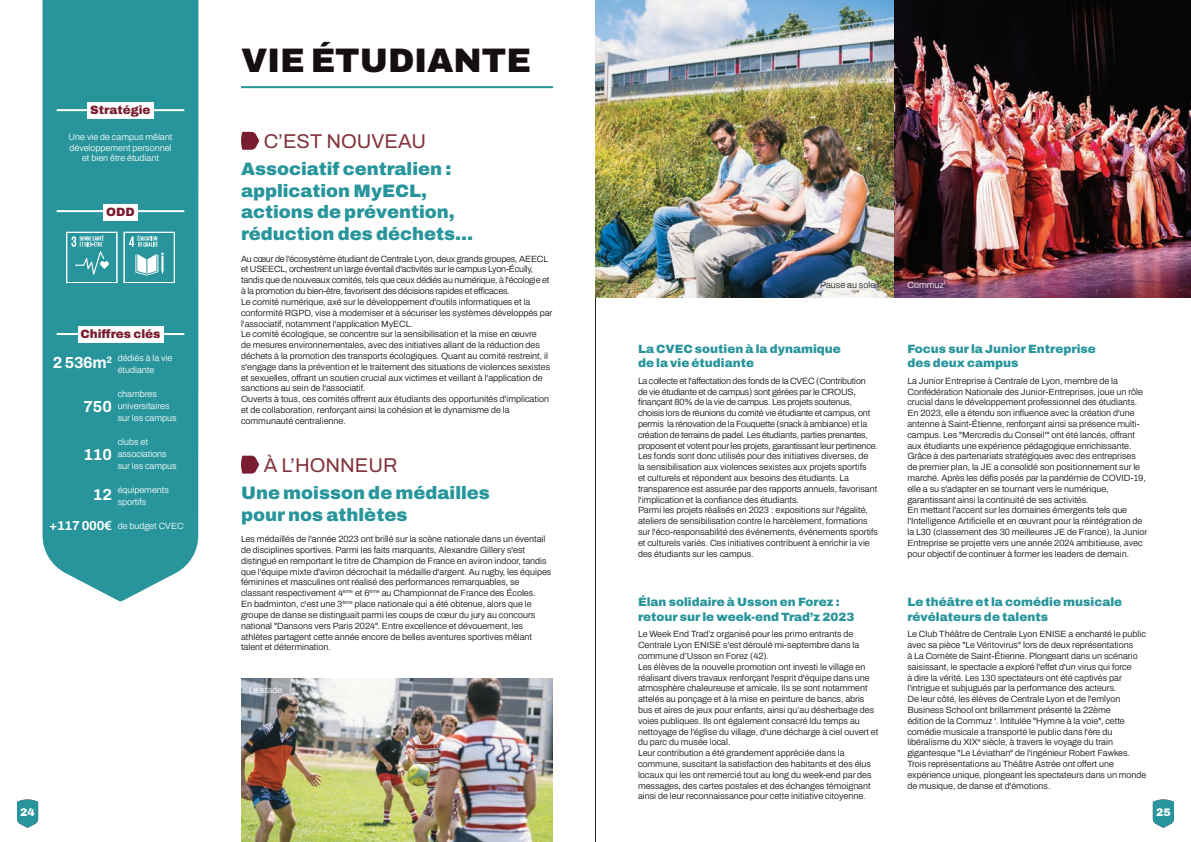
<style>
.page{position:relative;width:1191px;height:842px;background:#fff}
.page>*{position:absolute;margin:0;border:0;box-sizing:border-box;transform-origin:0 0}
.t1{font:600 34px "Archivo";color:#160f11}
.t2{font:600 20px "Archivo";color:#84343d}
.t3{font:600 18px/21.6px "Archivo";color:#27959b}
.t4{font:600 16px "Archivo";color:#fff}
.t5{font:600 13px "Archivo";letter-spacing:-.02em;color:#fff}
.t6{font:600 12px/14.4px "Archivo";color:#27959b}
.t7{font:600 12px "Archivo";color:#791e31}
.t8{font:600 11px "Archivo";color:#fff}
.t9{font:600 9px/10.8px "Archivo";color:#160f11}
.t10{font:600 9px/12px "Archivo";color:#fff}
.t11{font:600 9px "Archivo";color:#231f20}
</style>
<div class="page">
<hr style="left:595px;top:0;width:1px;height:842px;background:#231f20">
<svg style="left:1152px;top:799px;width:22px;height:29px"></svg>
<svg style="left:17px;top:799px;width:21px;height:29px"></svg>
<hr style="left:241px;top:86px;width:312px;height:2px;background:#27959b">
<div style="left:43px;top:0;width:155px;height:601px;background:#27959b"></div>
<img style="left:241px;top:679px;width:312px;height:163px">
<img style="left:595px;top:0;width:299px;height:298px">
<img style="left:894px;top:0;width:297px;height:298px">
<svg style="left:241px;top:456px;width:18px;height:18px"></svg>
<svg style="left:241px;top:132px;width:18px;height:18px"></svg>
<hr style="left:57px;top:333px;width:127px;height:2px;background:#fff">
<div style="left:78px;top:326px;width:85px;height:16px;background:#fff"></div>
<hr style="left:57px;top:109px;width:127px;height:2px;background:#fff">
<div style="left:87px;top:102px;width:67px;height:16px;background:#fff"></div>
<hr style="left:57px;top:210px;width:127px;height:2px;background:#fff">
<div style="left:103px;top:204px;width:35px;height:16px;background:#fff"></div>
<div style="left:124px;top:232px;width:51px;height:51px;border:1px solid #fff"></div>
<svg style="left:135px;top:253px;width:28px;height:22px"></svg>
<svg style="left:129px;top:236px;width:29px;height:11px"></svg>
<div style="left:66px;top:232px;width:51px;height:51px;border:1px solid #fff"></div>
<svg style="left:71px;top:236px;width:38px;height:39px"></svg>
<h3 class="t7" style="left:90px;top:101px;width:62px">Stratégie</h3>
<p class="t10" style="left:69px;top:131px;width:105px;line-height:10.8px;text-align:center">Une vie de campus mêlant développement personnel et bien être étudiant</p>
<h3 class="t7" style="left:106px;top:203px;width:30px">ODD</h3>
<h3 class="t7" style="left:80px;top:325px;width:82px">Chiffres clés</h3>
<p class="t10" style="left:118px;top:352px;width:56px">dédiés à la vie étudiante</p>
<p class="t10" style="left:118px;top:388px;width:60px">chambres universitaires sur les campus</p>
<p class="t10" style="left:118px;top:436px;width:60px">clubs et associations sur les campus</p>
<p class="t10" style="left:118px;top:484px;width:53px">équipements sportifs</p>
<p class="t10" style="left:118px;top:520px;width:68px">de budget CVEC</p>
<h3 class="t4" style="left:53px;top:351px;width:61px">2 536m<sup>2</sup></h3>
<h3 class="t4" style="left:83px;top:395px;width:30px">750</h3>
<h3 class="t4" style="left:83px;top:443px;width:30px">110</h3>
<h3 class="t4" style="left:93px;top:483px;width:21px">12</h3>
<h3 class="t5" style="left:49px;top:516px;width:64px">+117 000€</h3>
<h1 class="t1" style="left:241px;top:35px;width:291px">VIE ÉTUDIANTE</h1>
<h2 class="t2" style="left:264px;top:126px;width:164px">C’EST NOUVEAU</h2>
<h3 class="t3" style="left:241px;top:158px;width:234px">Associatif centralien : application MyECL, actions de prévention, réduction des déchets…</h3>
<p class="t9" style="left:241px;top:253px;width:313px">Au cœur de l'écosystème étudiant de Centrale Lyon, deux grands groupes, AEECL et USEECL, orchestrent un large éventail d'activités sur le campus Lyon-Écully, tandis que de nouveaux comités, tels que ceux dédiés au numérique, à l'écologie et à la promotion du bien-être, favorisent des décisions rapides et efficaces.<br>Le comité numérique, axé sur le développement d'outils informatiques et la conformité RGPD, vise à moderniser et à sécuriser les systèmes développés par l'associatif, notamment l'application MyECL.<br>Le comité écologique, se concentre sur la sensibilisation et la mise en œuvre<br>de mesures environnementales, avec des initiatives allant de la réduction des déchets à la promotion des transports écologiques. Quant au comité restreint, il s'engage dans la prévention et le traitement des situations de violences sexistes et sexuelles, offrant un soutien crucial aux victimes et veillant à l'application de sanctions au sein de l'associatif.<br>Ouverts à tous, ces comités offrent aux étudiants des opportunités d'implication et de collaboration, renforçant ainsi la cohésion et le dynamisme de la communauté centralienne.</p>
<h2 class="t2" style="left:264px;top:450px;width:135px">À L’HONNEUR</h2>
<h3 class="t3" style="left:241px;top:482px;width:250px">Une moisson de médailles pour nos athlètes</h3>
<p class="t9" style="left:241px;top:534px;width:312px">Les médaillés de l'année 2023 ont brillé sur la scène nationale dans un éventail de disciplines sportives. Parmi les faits marquants, Alexandre Gillery s'est distingué en remportant le titre de Champion de France en aviron indoor, tandis que l'équipe mixte d'aviron décrochait la médaille d'argent. Au rugby, les équipes féminines et masculines ont réalisé des performances remarquables, se classant respectivement 4<sup>ème</sup> et 6<sup>ème</sup> au Championnat de France des Écoles.<br>En badminton, c'est une 3<sup>ème</sup> place nationale qui a été obtenue, alors que le groupe de danse se distinguait parmi les coups de cœur du jury au concours national "Dansons vers Paris 2024". Entre excellence et dévouement, les athlètes partagent cette année encore de belles aventures sportives mêlant talent et détermination.</p>
<p class="t10" style="left:249px;top:684px;width:35px">Le stade</p>
<p class="t11" style="left:820px;top:278px;width:60px">Pause au soleil</p>
<p class="t10" style="left:907px;top:278px;width:40px">Commuz'</p>
<h3 class="t6" style="left:638px;top:341px;width:204px">La CVEC soutien à la dynamique de la vie étudiante</h3>
<p class="t9" style="left:638px;top:375px;width:241px">La collecte et l'affectation des fonds de la CVEC (Contribution<br>de vie étudiante et de campus) sont gérées par le CROUS, finançant 80% de la vie de campus. Les projets soutenus, choisis lors de réunions du comité vie étudiante et campus, ont permis la rénovation de la Fouquette (snack à ambiance) et la création de terrains de padel. Les étudiants, parties prenantes, proposent et votent pour les projets, garantissant leur pertinence.<br>Les fonds sont donc utilisés pour des initiatives diverses, de<br>la sensibilisation aux violences sexistes aux projets sportifs<br>et culturels et répondent aux besoins des étudiants. La transparence est assurée par des rapports annuels, favorisant l'implication et la confiance des étudiants.<br>Parmi les projets réalisés en 2023 : expositions sur l'égalité, ateliers de sensibilisation contre le harcèlement, formations sur l'éco-responsabilité des événements, événements sportifs et culturels variés. Ces initiatives contribuent à enrichir la vie des étudiants sur les campus.</p>
<h3 class="t6" style="left:638px;top:595px;width:218px">Élan solidaire à Usson en Forez : retour sur le week-end Trad’z 2023</h3>
<p class="t9" style="left:638px;top:629px;width:242px">Le Week End Trad’z organisé pour les primo entrants de Centrale Lyon ENISE s'est déroulé mi-septembre dans la commune d’Usson en Forez (42).<br>Les élèves de la nouvelle promotion ont investi le village en réalisant divers travaux renforçant l'esprit d'équipe dans une atmosphère chaleureuse et amicale. Ils se sont notamment attelés au ponçage et à la mise en peinture de bancs, abris bus et aires de jeux pour enfants, ainsi qu’au désherbage des voies publiques. Ils ont également consacré ldu temps au nettoyage de l'église du village, d'une décharge à ciel ouvert et du parc du musée local.<br>Leur contribution a été grandement appréciée dans la commune, suscitant la satisfaction des habitants et des élus locaux qui les ont remercié tout au long du week-end par des messages, des cartes postales et des échanges témoignant ainsi de leur reconnaissance pour cette initiative citoyenne.</p>
<h3 class="t6" style="left:907px;top:341px;width:190px">Focus sur la Junior Entreprise des deux campus</h3>
<p class="t9" style="left:907px;top:375px;width:241px">La Junior Entreprise à Centrale de Lyon, membre de la Confédération Nationale des Junior-Entreprises, joue un rôle crucial dans le développement professionnel des étudiants.<br>En 2023, elle a étendu son influence avec la création d'une antenne à Saint-Étienne, renforçant ainsi sa présence multi&shy;campus. Les "Mercredis du Conseil'" ont été lancés, offrant aux étudiants une expérience pédagogique enrichissante.<br>Grâce à des partenariats stratégiques avec des entreprises de premier plan, la JE a consolidé son positionnement sur le marché. Après les défis posés par la pandémie de COVID-19, elle a su s'adapter en se tournant vers le numérique, garantissant ainsi la continuité de ses activités.<br>En mettant l'accent sur les domaines émergents tels que l'Intelligence Artificielle et en œuvrant pour la réintégration de la L30 (classement des 30 meilleures JE de France), la Junior Entreprise se projette vers une année 2024 ambitieuse, avec pour objectif de continuer à former les leaders de demain.</p>
<h3 class="t6" style="left:907px;top:595px;width:216px">Le théâtre et la comédie musicale révélateurs de talents</h3>
<p class="t9" style="left:907px;top:629px;width:240px">Le Club Théâtre de Centrale Lyon ENISE a enchanté le public avec sa pièce "Le Véritovirus" lors de deux représentations<br>à La Comète de Saint-Étienne. Plongeant dans un scénario saisissant, le spectacle a exploré l'effet d'un virus qui force<br>à dire la vérité. Les 130 spectateurs ont été captivés par l'intrigue et subjugués par la performance des acteurs.<br>De leur côté, les élèves de Centrale Lyon et de l'emlyon Business School ont brillamment présenté la 22ème<br>édition de la Commuz '. Intitulée "Hymne à la voie", cette comédie musicale a transporté le public dans l'ère du libéralisme du XIX<sup>e</sup> siècle, à travers le voyage du train gigantesque "Le Léviathan" de l'ingénieur Robert Fawkes.<br>Trois représentations au Théâtre Astrée ont offert une expérience unique, plongeant les spectateurs dans un monde de musique, de danse et d'émotions.</p>
<p class="t8" style="left:20px;top:804px;width:16px">24</p>
<p class="t8" style="left:1156px;top:804px;width:16px">25</p>
</div>
